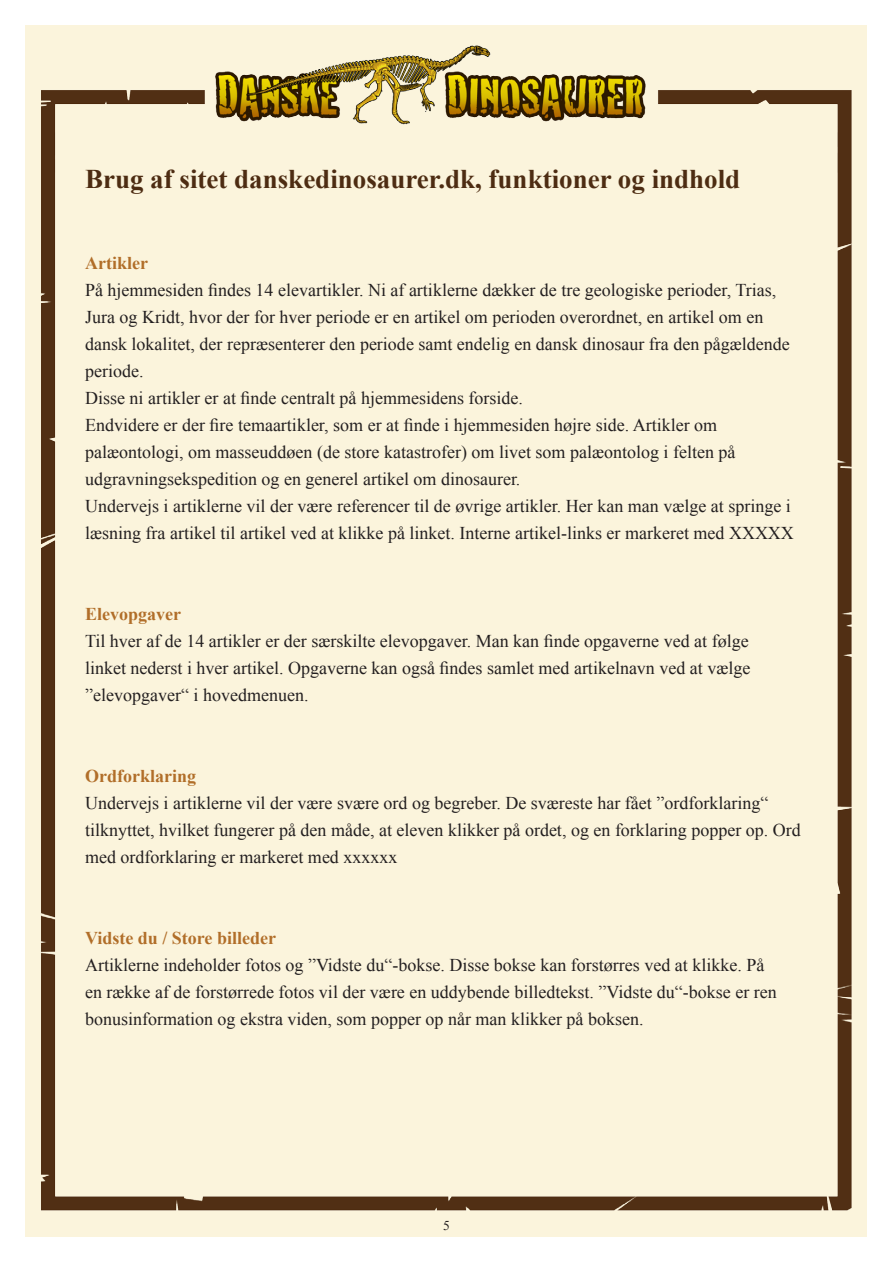
<style>
.page{position:relative;width:893px;height:1263px;background:#fff}
.page>*{position:absolute;margin:0;border:0;box-sizing:border-box;transform-origin:0 0}
.Rubrik{font:700 27px "Times New Roman";color:#4d2c12}
.BrødTXT{font:18px/27px "Times New Roman";color:#231f20}
.Opgave_txt{font:700 18px "Times New Roman";color:#b16e29}
.t1{font:13.5px "Times New Roman";color:#231f20}
</style>
<div class="page">
<div style="left:25px;top:29px;width:842px;height:1200px;background:#fbf4dc"></div>
<p class="Rubrik" style="left:85px;top:161px;width:657px">Brug af sitet danskedinosaurer.dk, funktioner og indhold</p>
<p class="Opgave_txt" style="left:85px;top:251px;width:64px">Artikler</p>
<p class="BrødTXT" style="left:85px;top:277px;width:706px">På hjemmesiden findes 14 elevartikler. Ni af artiklerne dækker de tre geologiske perioder, Trias, Jura og Kridt, hvor der for hver periode er en artikel om perioden overordnet, en artikel om en dansk lokalitet, der repræsenterer den periode samt endelig en dansk dinosaur fra den pågældende periode.</p>
<p class="BrødTXT" style="left:85px;top:385px;width:439px">Disse ni artikler er at finde centralt på hjemmesidens forside.</p>
<p class="BrødTXT" style="left:85px;top:412px;width:652px">Endvidere er der fire temaartikler, som er at finde i hjemmesiden højre side. Artikler om palæontologi, om masseuddøen (de store katastrofer) om livet som palæontolog i felten på udgravningsekspedition og en generel artikel om dinosaurer.</p>
<p class="BrødTXT" style="left:85px;top:493px;width:710px">Undervejs i artiklerne vil der være referencer til de øvrige artikler. Her kan man vælge at springe i læsning fra artikel til artikel ved at klikke på linket. Interne artikel-links er markeret med XXXXX</p>
<p class="Opgave_txt" style="left:85px;top:602px;width:97px">Elevopgaver</p>
<p class="BrødTXT" style="left:85px;top:628px;width:667px;text-align:justify">Til hver af de 14 artikler er der særskilte elevopgaver. Man kan finde opgaverne ved at følge linket nederst i hver artikel. Opgaverne kan også findes samlet med artikelnavn ved at vælge ”elevopgaver“ i hovedmenuen.</p>
<p class="Opgave_txt" style="left:85px;top:764px;width:113px">Ordforklaring</p>
<p class="BrødTXT" style="left:85px;top:790px;width:717px">Undervejs i artiklerne vil der være svære ord og begreber. De sværeste har fået ”ordforklaring“ tilknyttet, hvilket fungerer på den måde, at eleven klikker på ordet, og en forklaring popper op. Ord med ordforklaring er markeret med xxxxxx</p>
<p class="Opgave_txt" style="left:85px;top:926px;width:193px">Vidste du / Store billeder</p>
<p class="BrødTXT" style="left:85px;top:952px;width:693px">Artiklerne indeholder fotos og ”Vidste du“-bokse. Disse bokse kan forstørres ved at klikke. På en række af de forstørrede fotos vil der være en uddybende billedtekst. ”Vidste du“-bokse er ren bonusinformation og ekstra viden, som popper op når man klikker på boksen.</p>
<p class="t1" style="left:443px;top:1216px;width:8px">5</p>
</div>
